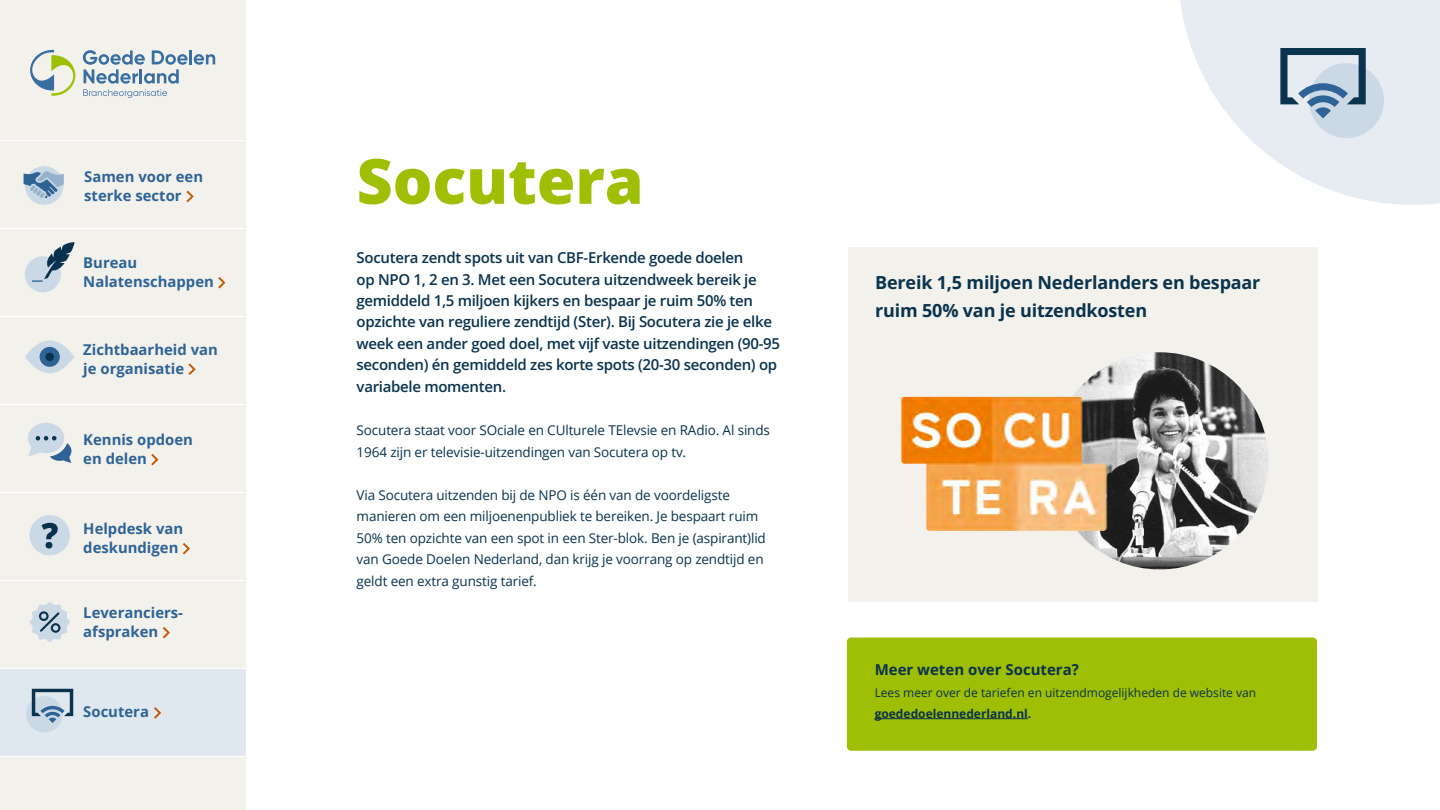
<style>
.page{position:relative;width:1440px;height:810px;background:#fff}
.page>*{position:absolute;margin:0;border:0;box-sizing:border-box;transform-origin:0 0}
.t1{font:800 62.47px "Open Sans";color:#9ebf03}
.t2{font:700 18px/28.5px "Open Sans";letter-spacing:-.01em;color:#0a334d}
.t3{font:600 15px/21.5px "Open Sans";letter-spacing:-.02em;color:#09324d}
.t4{font:700 15px "Open Sans";color:#09324d}
.t5{font:700 14.85px/18.9px "Open Sans";color:#2e6396}
.t6{font:13.5px/21.5px "Open Sans";letter-spacing:-.01em;color:#09324d}
.t7{font:12px "Open Sans";color:#09324d}
.t8{font:700 12px "Open Sans";color:#09324d}
</style>
<div class="page">
<div style="left:849px;top:247px;width:469px;height:355px;background:#f3f1ec"></div>
<div style="left:847px;top:638px;width:470px;height:113px;background:#9ebf03;border-radius:4px"></div>
<hr style="left:875px;top:719px;width:153px;height:1px;background:#09324d">
<img style="left:1051px;top:352px;width:217px;height:217px;border-radius:109px">
<img style="left:900px;top:372px;width:242px;height:178px">
<div style="left:0;top:0;width:246px;height:810px;background:#f3f1ec"></div>
<div style="left:0;top:669px;width:246px;height:88px;background:#e0e8ef"></div>
<svg style="left:154px;top:707px;width:7px;height:12px"></svg>
<div style="left:26px;top:696px;width:37px;height:37px;background:#cbd8e5;border-radius:50%"></div>
<svg style="left:32px;top:689px;width:41px;height:34px"></svg>
<div style="left:25px;top:256px;width:36px;height:36px;background:#cbd8e5;border-radius:50%"></div>
<svg style="left:218px;top:277px;width:7px;height:12px"></svg>
<svg style="left:29px;top:602px;width:41px;height:40px"></svg>
<svg style="left:163px;top:627px;width:7px;height:12px"></svg>
<svg style="left:188px;top:363px;width:8px;height:12px"></svg>
<svg style="left:25px;top:340px;width:49px;height:33px"></svg>
<div style="left:40px;top:347px;width:20px;height:20px;background:#2e6396;border-radius:50%"></div>
<div style="left:45px;top:353px;width:9px;height:8px;background:#09324d;border-radius:50%"></div>
<svg style="left:151px;top:454px;width:7px;height:11px"></svg>
<svg style="left:28px;top:423px;width:43px;height:40px"></svg>
<svg style="left:183px;top:543px;width:7px;height:12px"></svg>
<div style="left:30px;top:515px;width:40px;height:40px;background:#cbd8e5;border-radius:50%"></div>
<svg style="left:41px;top:523px;width:17px;height:25px"></svg>
<div style="left:25px;top:166px;width:39px;height:39px;background:#cbd8e5;border-radius:50%"></div>
<svg style="left:186px;top:191px;width:8px;height:11px"></svg>
<hr style="left:0;top:228px;width:250px;height:1px;background:#fff">
<hr style="left:0;top:140px;width:250px;height:1px;background:#fff">
<hr style="left:0;top:316px;width:250px;height:1px;background:#fff">
<hr style="left:0;top:404px;width:250px;height:1px;background:#fff">
<hr style="left:0;top:492px;width:250px;height:1px;background:#fff">
<hr style="left:0;top:580px;width:250px;height:1px;background:#fff">
<hr style="left:0;top:668px;width:250px;height:1px;background:#fff">
<hr style="left:0;top:756px;width:250px;height:1px;background:#fff">
<svg style="left:30px;top:50px;width:46px;height:46px"></svg>
<hr style="left:189px;top:50px;width:3px;height:14px;background:#386ea1">
<svg style="left:194px;top:54px;width:21px;height:11px"></svg>
<svg style="left:83px;top:50px;width:105px;height:48px"></svg>
<svg style="left:32px;top:242px;width:43px;height:40px"></svg>
<svg style="left:24px;top:171px;width:40px;height:27px"></svg>
<svg style="left:1180px;top:0;width:260px;height:205px;fill:#e6ecf2"></svg>
<div style="left:1309px;top:63px;width:75px;height:75px;background:#cbd8e5;border-radius:50%"></div>
<svg style="left:1280px;top:48px;width:86px;height:71px"></svg>
<p class="t5" style="left:84px;top:166px;width:120px">Samen voor een sterke sector</p>
<p class="t5" style="left:83px;top:253px;width:132px">Bureau<br>Nalatenschappen</p>
<p class="t5" style="left:83px;top:340px;width:136px">Zichtbaarheid van je organisatie</p>
<p class="t5" style="left:83px;top:430px;width:111px">Kennis opdoen en delen</p>
<p class="t5" style="left:83px;top:519px;width:101px">Helpdesk van deskundigen</p>
<p class="t5" style="left:83px;top:603px;width:101px">Leveranciers&shy;afspraken</p>
<p class="t5" style="left:83px;top:702px;width:67px">Socutera</p>
<h1 class="t1" style="left:357px;top:134px;width:289px">Socutera</h1>
<p class="t3" style="left:357px;top:246px;width:425px">Socutera zendt spots uit van CBF-Erkende goede doelen<br>op NPO 1, 2 en 3. Met een Socutera uitzendweek bereik je gemiddeld 1,5 miljoen kijkers en bespaar je ruim 50% ten opzichte van reguliere zendtijd (Ster). Bij Socutera zie je elke week een ander goed doel, met vijf vaste uitzendingen (90-95 seconden) én gemiddeld zes korte spots (20-30 seconden) op variabele momenten.</p>
<p class="t6" style="left:357px;top:419px;width:415px">Socutera staat voor SOciale en CUlturele TElevsie en RAdio. Al sinds<br>1964 zijn er televisie-uitzendingen van Socutera op tv.</p>
<p class="t6" style="left:357px;top:483px;width:411px">Via Socutera uitzenden bij de NPO is één van de voordeligste manieren om een miljoenenpubliek te bereiken. Je bespaart ruim 50% ten opzichte van een spot in een Ster-blok. Ben je (aspirant)lid van Goede Doelen Nederland, dan krijg je voorrang op zendtijd en geldt een extra gunstig tarief.</p>
<h2 class="t2" style="left:875px;top:267px;width:387px">Bereik 1,5 miljoen Nederlanders en bespaar ruim 50% van je uitzendkosten</h2>
<p class="t4" style="left:875px;top:659px;width:206px">Meer weten over Socutera?</p>
<p class="t7" style="left:875px;top:684px;width:383px">Lees meer over de tariefen en uitzendmogelijkheden de website van</p>
<p class="t8" style="left:875px;top:705px;width:158px">goededoelennederland.nl.</p>
</div>
